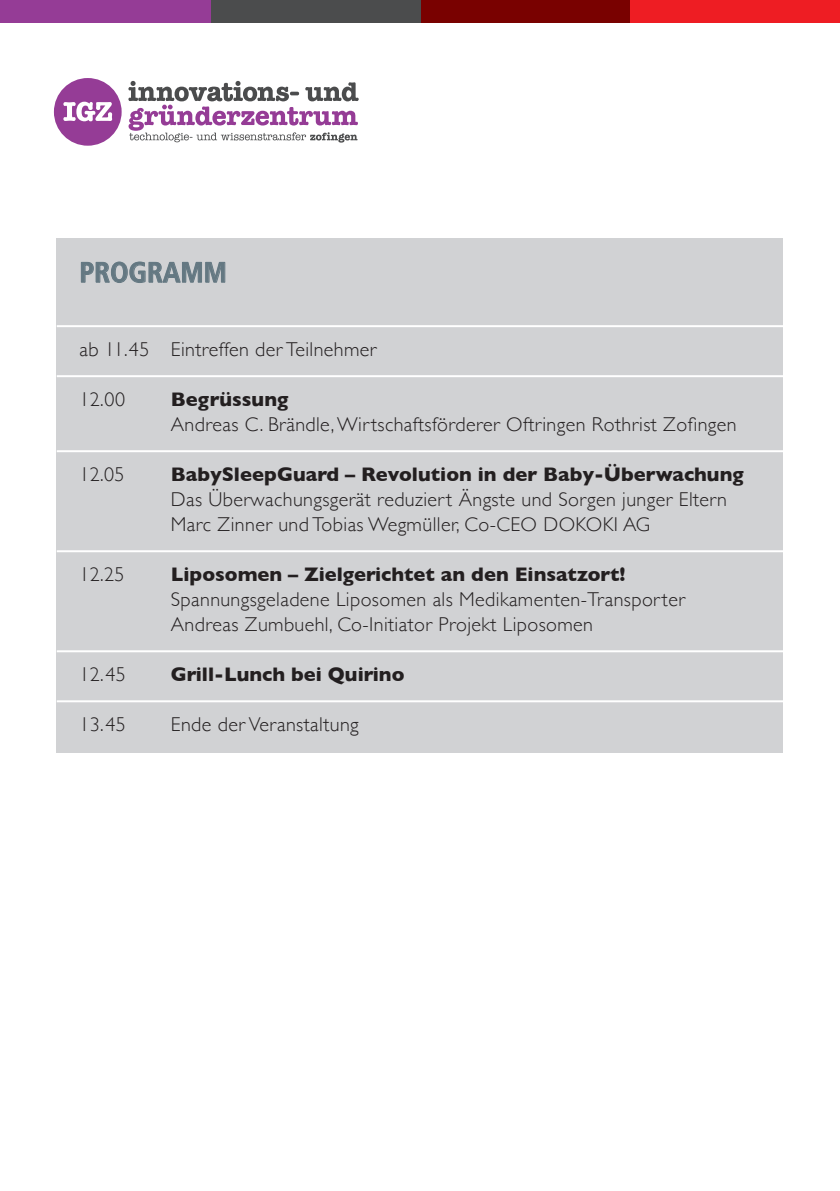
<style>
.page{position:relative;width:840px;height:1191px;background:#fff}
.page>*{position:absolute;margin:0;border:0;box-sizing:border-box;transform-origin:0 0}
.t1{font:700 condensed 28.4px "Frutiger";color:#647882}
.t2{font:300 20px/25px "Gill Sans";letter-spacing:.02em;color:#231f20}
.t3{font:700 20px "Gill Sans";color:#231f20}
</style>
<div class="page">
<div style="left:57px;top:238px;width:725px;height:514px;background:#d1d2d4"></div>
<hr style="left:57px;top:325px;width:725px;height:2px;background:#fff">
<hr style="left:57px;top:375px;width:725px;height:2px;background:#fff">
<hr style="left:57px;top:450px;width:725px;height:2px;background:#fff">
<hr style="left:57px;top:550px;width:725px;height:2px;background:#fff">
<hr style="left:57px;top:650px;width:725px;height:2px;background:#fff">
<hr style="left:57px;top:700px;width:725px;height:2px;background:#fff">
<svg style="left:80px;top:261px;width:145px;height:22px"></svg>
<div style="left:629px;top:0;width:210px;height:23px;background:#ee1d23"></div>
<div style="left:420px;top:0;width:209px;height:23px;background:#790100"></div>
<div style="left:210px;top:0;width:210px;height:23px;background:#4b4c4d"></div>
<div style="left:0;top:0;width:210px;height:23px;background:#953c96"></div>
<svg style="left:128px;top:81px;width:230px;height:62px"></svg>
<div style="left:54px;top:78px;width:68px;height:68px;background:#953c96;border-radius:50%"></div>
<svg style="left:63px;top:102px;width:49px;height:19px"></svg>
<h1 class="t1" style="left:79px;top:255px;width:149px">PROGRAMM</h1>
<p class="t2" style="left:79px;top:335px;width:298px">ab 11.45 Eintreffen der Teilnehmer</p>
<p class="t2" style="left:79px;top:385px;width:47px">12.00</p>
<p class="t3" style="left:171px;top:383px;width:119px">Begrüssung</p>
<p class="t2" style="left:171px;top:410px;width:567px">Andreas C. Brändle, Wirtschaftsförderer Oftringen Rothrist Zofingen</p>
<p class="t2" style="left:79px;top:460px;width:47px">12.05</p>
<p class="t3" style="left:171px;top:458px;width:574px">BabySleepGuard – Revolution in der Baby-Überwachung</p>
<p class="t2" style="left:171px;top:485px;width:557px">Das Überwachungsgerät reduziert Ängste und Sorgen junger Eltern<br>Marc Zinner und Tobias Wegmüller, Co-CEO DOKOKI AG</p>
<p class="t2" style="left:79px;top:560px;width:47px">12.25</p>
<p class="t3" style="left:171px;top:558px;width:456px">Liposomen – Zielgerichtet an den Einsatzort!</p>
<p class="t2" style="left:171px;top:585px;width:515px">Spannungsgeladene Liposomen als Medikamenten-Transporter<br>Andreas Zumbuehl, Co-Initiator Projekt Liposomen</p>
<p class="t2" style="left:79px;top:660px;width:48px">12.45</p>
<p class="t3" style="left:171px;top:658px;width:235px">Grill-Lunch bei Quirino</p>
<p class="t2" style="left:79px;top:710px;width:48px">13.45</p>
<p class="t2" style="left:171px;top:710px;width:189px">Ende der Veranstaltung</p>
</div>
